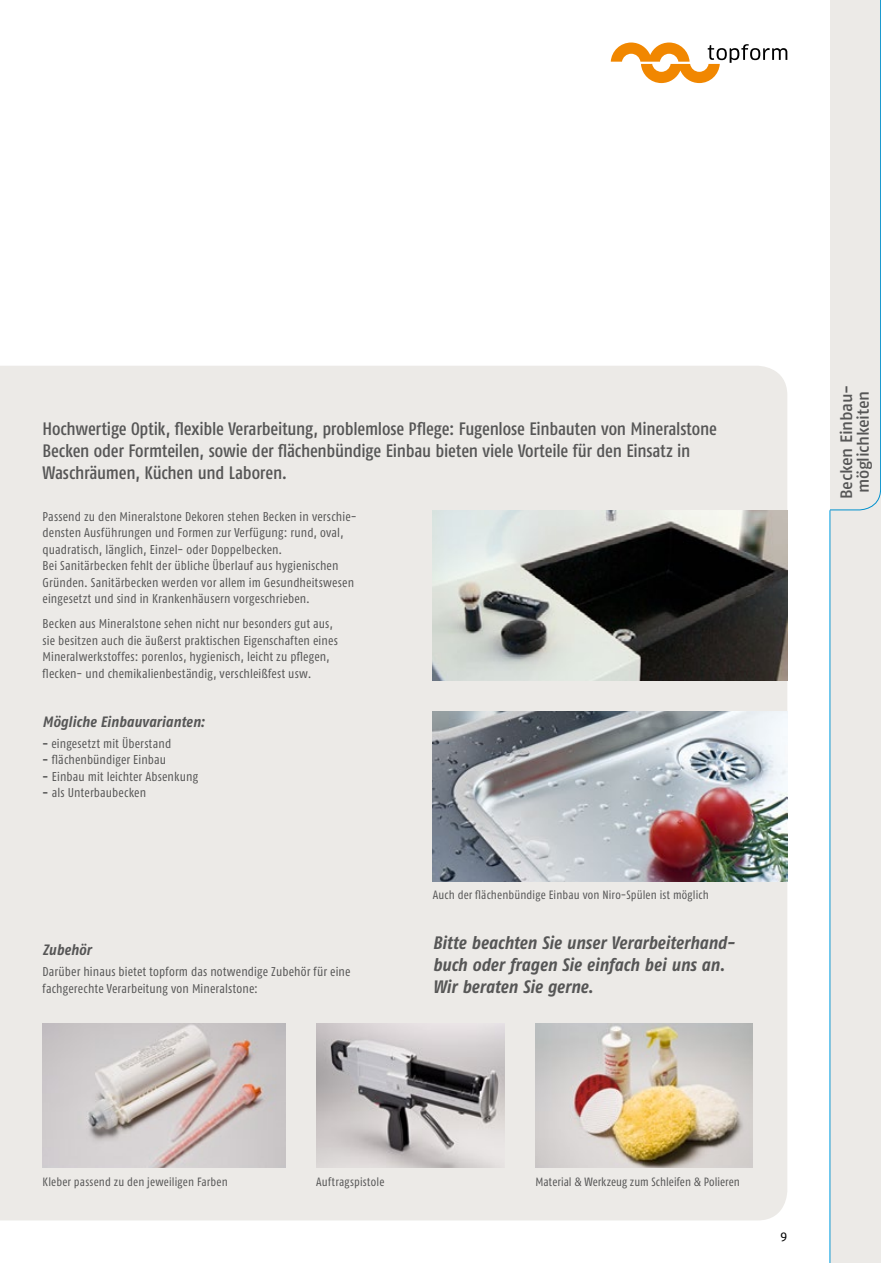
<style>
.page{position:relative;width:881px;height:1263px;background:#fff}
.page>*{position:absolute;margin:0;border:0;box-sizing:border-box;transform-origin:0 0}
.t1{font:18px/21.6px "Fago Co Med";letter-spacing:-.01em;color:#565656}
.t2{font:italic 700 18px/21.6px "Fago Co";color:#565656}
.t3{font:16.5px/16.5px "Fago No Med";letter-spacing:-.02em;color:#565656;text-align:center}
.t4{font:italic 700 15px "Fago Co";letter-spacing:.005em;color:#565656}
.t5{font:12.75px/16.5px "Fago Co";letter-spacing:.01em;color:#565656}
.t6{font:12.75px "Fago No Regular LF";color:#000}
.t7{font:12px "Fago Co";letter-spacing:.01em;color:#565656}
.s1{font-weight:700}
</style>
<div class="page">
<div style="left:0;top:366px;width:787px;height:854px;background:#eceae7"></div>
<svg style="left:610px;top:43px;width:177px;height:40px"></svg>
<img style="left:43px;top:1023px;width:242px;height:145px">
<img style="left:535px;top:1023px;width:217px;height:145px">
<img style="left:316px;top:1023px;width:188px;height:145px">
<img style="left:432px;top:510px;width:355px;height:170px">
<img style="left:432px;top:711px;width:355px;height:170px">
<div style="left:829px;top:0;width:51px;height:1263px;background:#eceae7"></div>
<hr style="left:829px;top:510px;width:1px;height:753px;background:#009ee3">
<svg style="left:829px;top:0;width:51px;height:511px"></svg>
<p class="t1" style="left:43px;top:418px;width:675px">Hochwertige Optik, flexible Verarbeitung, problemlose Pflege: Fugenlose Einbauten von Mineralstone<br>Becken oder Formteilen, sowie der flächenbündige Einbau bieten viele Vorteile für den Einsatz in<br>Waschräumen, Küchen und Laboren.</p>
<p class="t5" style="left:43px;top:508px;width:315px">Passend zu den Mineralstone Dekoren stehen Becken in verschie&shy;densten Ausführungen und Formen zur Verfügung: rund, oval, quadratisch, länglich, Einzel- oder Doppelbecken.<br>Bei Sanitärbecken fehlt der übliche Überlauf aus hygienischen Gründen. Sanitärbecken werden vor allem im Gesundheitswesen eingesetzt und sind in Krankenhäusern vorgeschrieben.</p>
<p class="t5" style="left:43px;top:615px;width:297px">Becken aus Mineralstone sehen nicht nur besonders gut aus, sie besitzen auch die äußerst praktischen Eigenschaften eines Mineralwerkstoffes: porenlos, hygienisch, leicht zu pflegen, flecken- und chemikalienbeständig, verschleißfest usw.</p>
<p class="t4" style="left:43px;top:713px;width:164px">Mögliche Einbauvarianten:</p>
<p class="t5" style="left:43px;top:735px;width:130px"><span class="s1">-</span> eingesetzt mit Überstand</p>
<p class="t5" style="left:43px;top:751px;width:125px"><span class="s1">-</span> flächenbündiger Einbau</p>
<p class="t5" style="left:43px;top:768px;width:157px"><span class="s1">-</span> Einbau mit leichter Absenkung</p>
<p class="t5" style="left:43px;top:784px;width:105px"><span class="s1">-</span> als Unterbaubecken</p>
<p class="t4" style="left:43px;top:941px;width:50px">Zubehör</p>
<p class="t5" style="left:43px;top:963px;width:309px">Darüber hinaus bietet topform das notwendige Zubehör für eine fachgerechte Verarbeitung von Mineralstone:</p>
<p class="t7" style="left:432px;top:888px;width:278px">Auch der flächenbündige Einbau von Niro-Spülen ist möglich</p>
<h1 class="t2" style="left:432px;top:932px;width:303px">Bitte beachten Sie unser Verarbeiterhand&shy;buch oder fragen Sie einfach bei uns an.<br>Wir beraten Sie gerne.</h1>
<p class="t3" style="left:837px;top:499px;width:116px;rotate:-90deg">Becken Einbau&shy;möglichkeiten</p>
<p class="t7" style="left:43px;top:1175px;width:186px">Kleber passend zu den jeweiligen Farben</p>
<p class="t7" style="left:316px;top:1175px;width:70px">Auftragspistole</p>
<p class="t7" style="left:535px;top:1175px;width:206px">Material &amp; Werkzeug zum Schleifen &amp; Polieren</p>
<p class="t6" style="left:779px;top:1229px;width:9px">9</p>
</div>
